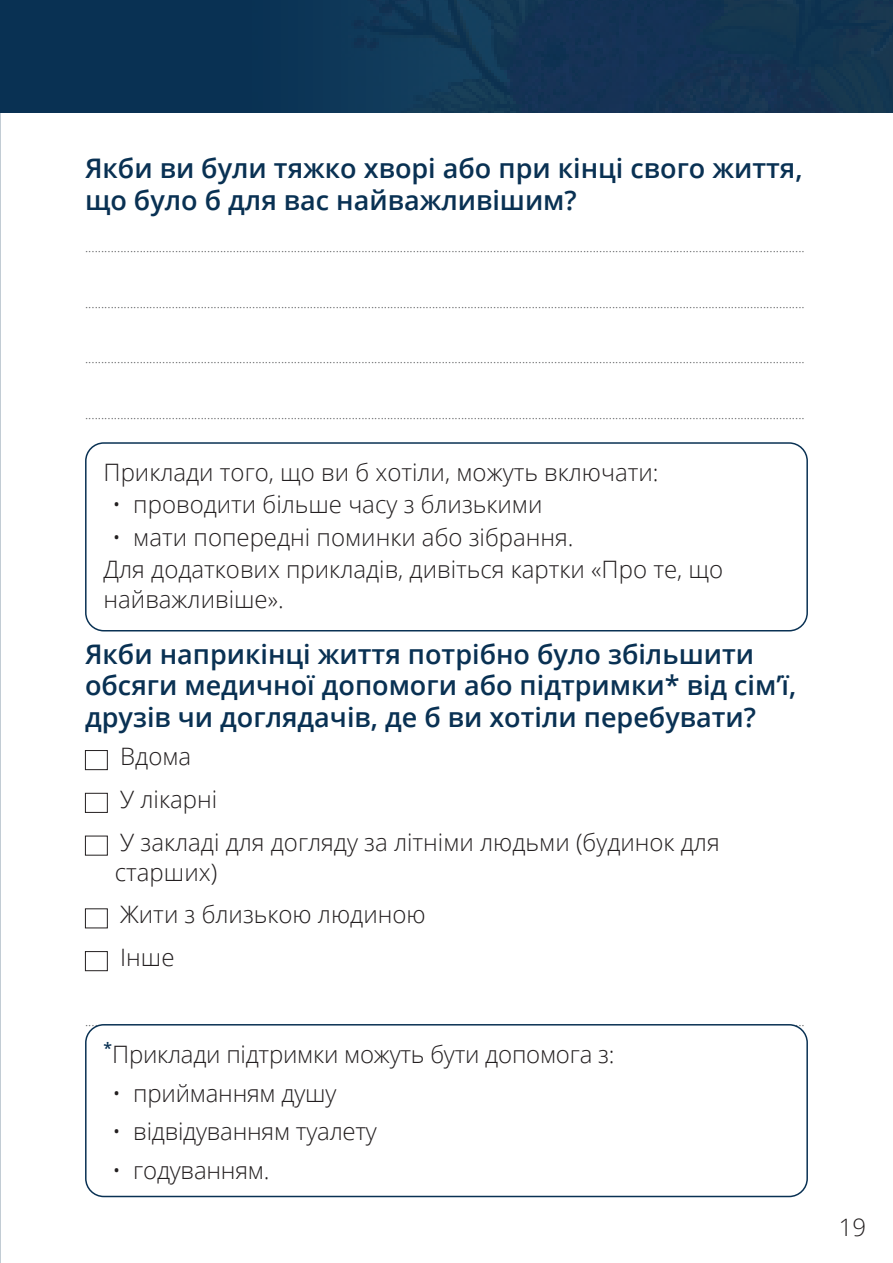
<style>
.page{position:relative;width:893px;height:1263px;background:#fff}
.page>*{position:absolute;margin:0;border:0;box-sizing:border-box;transform-origin:0 0}
.t1{font:600 27px/31.5px "Open Sans";color:#093153}
.t2{font:300 24px/42.8px "Open Sans";color:#231f20}
.t3{font:300 13.5px "Open Sans";color:#57585a}
</style>
<div class="page">
<div style="left:0;top:0;width:893px;height:113px;background:#093153"></div>
<img style="left:361px;top:0;width:532px;height:113px">
<img style="left:0;top:113px;width:1px;height:845px">
<div style="left:85px;top:750px;width:23px;height:20px;border:1px solid #231f20"></div>
<div style="left:85px;top:793px;width:23px;height:20px;border:1px solid #231f20"></div>
<div style="left:85px;top:836px;width:23px;height:19px;border:1px solid #231f20"></div>
<div style="left:85px;top:908px;width:23px;height:20px;border:1px solid #231f20"></div>
<div style="left:85px;top:951px;width:23px;height:20px;border:1px solid #231f20"></div>
<div style="left:85px;top:442px;width:723px;height:189px;border:2px solid #093153;border-radius:18px"></div>
<div style="left:85px;top:1024px;width:723px;height:173px;border:2px solid #093153;border-radius:18px"></div>
<h1 class="t1" style="left:85px;top:152px;width:719px">Якби ви були тяжко хворі або при кінці свого життя, що було б для вас найважливішим?</h1>
<p class="t3" style="left:85px;top:238px;width:721px">................................................................................................................................................................................................................................</p>
<p class="t3" style="left:85px;top:294px;width:721px">................................................................................................................................................................................................................................</p>
<p class="t3" style="left:85px;top:349px;width:721px">................................................................................................................................................................................................................................</p>
<p class="t3" style="left:85px;top:405px;width:721px">................................................................................................................................................................................................................................</p>
<h2 class="t2" style="left:104px;top:450px;width:557px">Приклади того, що ви б хотіли, можуть включати:</h2>
<h2 class="t2" style="left:112px;top:482px;width:432px">• проводити більше часу з близькими</h2>
<h2 class="t2" style="left:104px;top:520px;width:621px;line-height:32.5px;text-indent:8px">• мати попередні поминки або зібрання.<br>Для додаткових прикладів, дивіться картки «Про те, що</h2>
<h2 class="t2" style="left:104px;top:577px;width:182px">найважливіше».</h2>
<h1 class="t1" style="left:85px;top:637px;width:713px">Якби наприкінці життя потрібно було збільшити обсяги медичної допомоги або підтримки* від сім’ї, друзів чи доглядачів, де б ви хотіли перебувати?</h1>
<h2 class="t2" style="left:120px;top:734px;width:601px">Вдома<br>У лікарні<br>У закладі для догляду за літніми людьми (будинок для</h2>
<h2 class="t2" style="left:115px;top:850px;width:312px">старших)<br>Жити з близькою людиною<br>Інше</h2>
<h2 class="t2" style="left:104px;top:1032px;width:512px"><sup>*</sup>Приклади підтримки можуть бути допомога з:</h2>
<h2 class="t2" style="left:112px;top:1071px;width:226px">• прийманням душу</h2>
<h2 class="t2" style="left:112px;top:1109px;width:266px">• відвідуванням туалету</h2>
<h2 class="t2" style="left:112px;top:1148px;width:159px">• годуванням.</h2>
<h2 class="t2" style="left:839px;top:1205px;width:29px">19</h2>
</div>
